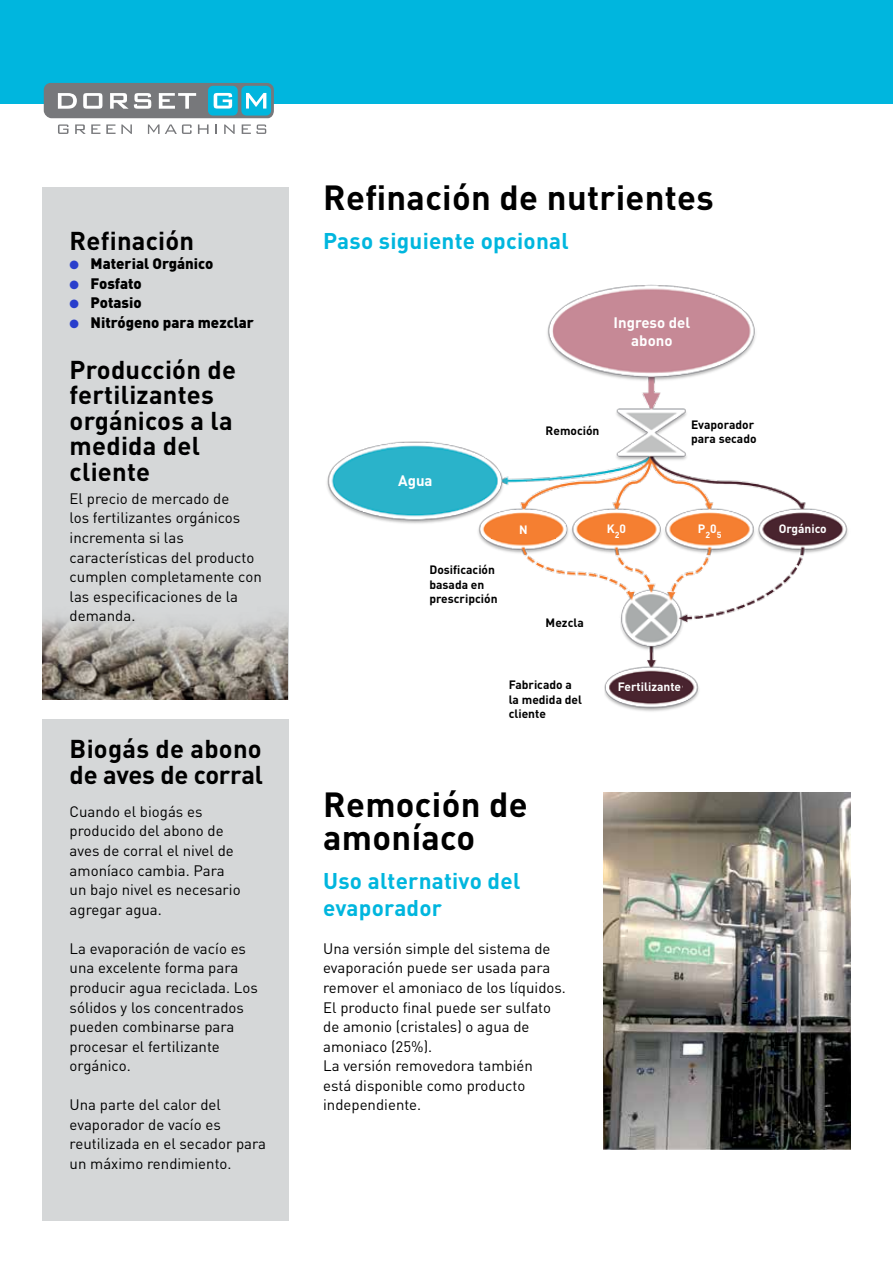
<style>
.page{position:relative;width:893px;height:1263px;background:#fff}
.page>*{position:absolute;margin:0;border:0;box-sizing:border-box;transform-origin:0 0}
.t1{font:700 34.5px/33px "DIN Pro";letter-spacing:.01em;color:#000}
.t2{font:700 25.5px/25.5px "DIN Pro";letter-spacing:.01em;color:#000}
.t3{font:700 22.5px/27px "DIN Pro";letter-spacing:.01em;color:#00b6de}
.t4{font:15px/19.5px "DIN";color:#000}
.t5{font:900 15px "DIN";color:#000}
.t6{font:700 15px/18px "DIN Pro";color:#fff;text-align:center}
.t7{font:700 12px/14.4px "DIN Pro";color:#000}
.t8{font:700 12px "DIN Pro";color:#fff}
.t9{font:700 8.7px "DIN Pro";color:#fff}
.s1{color:#293ecc}
</style>
<div class="page">
<div style="left:43px;top:719px;width:246px;height:501px;background:#d5d7d8"></div>
<div style="left:43px;top:187px;width:246px;height:512px;background:#d5d7d8"></div>
<img style="left:43px;top:617px;width:245px;height:82px">
<div style="left:0;top:0;width:893px;height:103px;background:#00b6de"></div>
<img style="left:327px;top:284px;width:521px;height:428px">
<img style="left:604px;top:793px;width:246px;height:356px">
<div style="left:546px;top:426px;width:82px;height:18px;background:#fff"></div>
<div style="left:691px;top:419px;width:82px;height:34px;background:#fff"></div>
<div style="left:429px;top:565px;width:106px;height:56px;background:#fff"></div>
<div style="left:546px;top:618px;width:74px;height:36px;background:#fff"></div>
<div style="left:509px;top:680px;width:95px;height:65px;background:#fff"></div>
<div style="left:609px;top:316px;width:86px;height:35px;background:#c68996"></div>
<div style="left:374px;top:475px;width:83px;height:18px;background:#2ab3ca"></div>
<div style="left:617px;top:682px;width:65px;height:14px;background:#49242e"></div>
<div style="left:770px;top:523px;width:65px;height:14px;background:#49242e"></div>
<div style="left:677px;top:522px;width:65px;height:14px;background:#f57f31"></div>
<div style="left:584px;top:522px;width:65px;height:14px;background:#f57f31"></div>
<div style="left:491px;top:525px;width:65px;height:14px;background:#f57f31"></div>
<svg style="left:44px;top:83px;width:230px;height:35px;background:#7898a1"></svg>
<svg style="left:58px;top:124px;width:11px;height:10px"></svg>
<svg style="left:75px;top:124px;width:25px;height:10px"></svg>
<svg style="left:106px;top:124px;width:26px;height:10px"></svg>
<svg style="left:148px;top:124px;width:44px;height:10px"></svg>
<svg style="left:198px;top:124px;width:11px;height:10px"></svg>
<svg style="left:224px;top:124px;width:11px;height:10px"></svg>
<svg style="left:242px;top:124px;width:24px;height:10px"></svg>
<h2 class="t2" style="left:70px;top:227px;width:126px">Refinación</h2>
<p class="t5" style="left:70px;top:254px;width:145px"><span class="s1">●</span> Material Orgánico</p>
<p class="t5" style="left:70px;top:273px;width:74px"><span class="s1">●</span> Fosfato</p>
<p class="t5" style="left:70px;top:293px;width:74px"><span class="s1">●</span> Potasio</p>
<p class="t5" style="left:70px;top:312px;width:186px"><span class="s1">●</span> Nitrógeno para mezclar</p>
<h2 class="t2" style="left:70px;top:356px;width:168px">Producción de fertilizantes orgánicos a la medida del cliente</h2>
<p class="t4" style="left:70px;top:488px;width:194px">El precio de mercado de<br>los fertilizantes orgánicos incrementa si las características del producto cumplen completamente con las especificaciones de la demanda.</p>
<h2 class="t2" style="left:70px;top:735px;width:195px">Biogás de abono de aves de corral</h2>
<p class="t4" style="left:70px;top:801px;width:173px">Cuando el biogás es producido del abono de aves de corral el nivel de amoníaco cambia. Para un bajo nivel es necesario agregar agua.</p>
<p class="t4" style="left:70px;top:938px;width:190px">La evaporación de vacío es una excelente forma para producir agua reciclada. Los sólidos y los concentrados pueden combinarse para procesar el fertilizante orgánico.</p>
<p class="t4" style="left:70px;top:1095px;width:198px">Una parte del calor del evaporador de vacío es reutilizada en el secador para un máximo rendimiento.</p>
<h1 class="t1" style="left:323px;top:180px;width:392px">Refinación de nutrientes</h1>
<h3 class="t3" style="left:323px;top:226px;width:247px">Paso siguiente opcional</h3>
<p class="t6" style="left:614px;top:312px;width:78px">Ingreso del abono</p>
<p class="t6" style="left:398px;top:471px;width:36px">Agua</p>
<p class="t7" style="left:429px;top:562px;width:70px">Dosificación basada en prescripción</p>
<p class="t7" style="left:546px;top:423px;width:55px">Remoción</p>
<p class="t7" style="left:691px;top:416px;width:67px">Evaporador para secado</p>
<p class="t8" style="left:519px;top:521px;width:10px">N</p>
<p class="t8" style="left:607px;top:521px;width:21px">K<sub>2</sub>0</p>
<p class="t8" style="left:698px;top:521px;width:9px">P</p>
<p class="t8" style="left:779px;top:520px;width:50px">Orgánico</p>
<p class="t9" style="left:705px;top:529px;width:18px">2<sup>0</sup>5</p>
<p class="t7" style="left:546px;top:615px;width:40px">Mezcla</p>
<p class="t7" style="left:509px;top:677px;width:75px">Fabricado a la medida del cliente</p>
<p class="t8" style="left:618px;top:678px;width:65px">Fertilizante</p>
<h1 class="t1" style="left:323px;top:787px;width:206px">Remoción de amoníaco</h1>
<h3 class="t3" style="left:323px;top:866px;width:199px">Uso alternativo del evaporador</h3>
<p class="t4" style="left:323px;top:938px;width:244px">Una versión simple del sistema de evaporación puede ser usada para remover el amoniaco de los líquidos.<br>El producto final puede ser sulfato de amonio (cristales) o agua de amoniaco (25%).<br>La versión removedora también<br>está disponible como producto independiente.</p>
</div>
